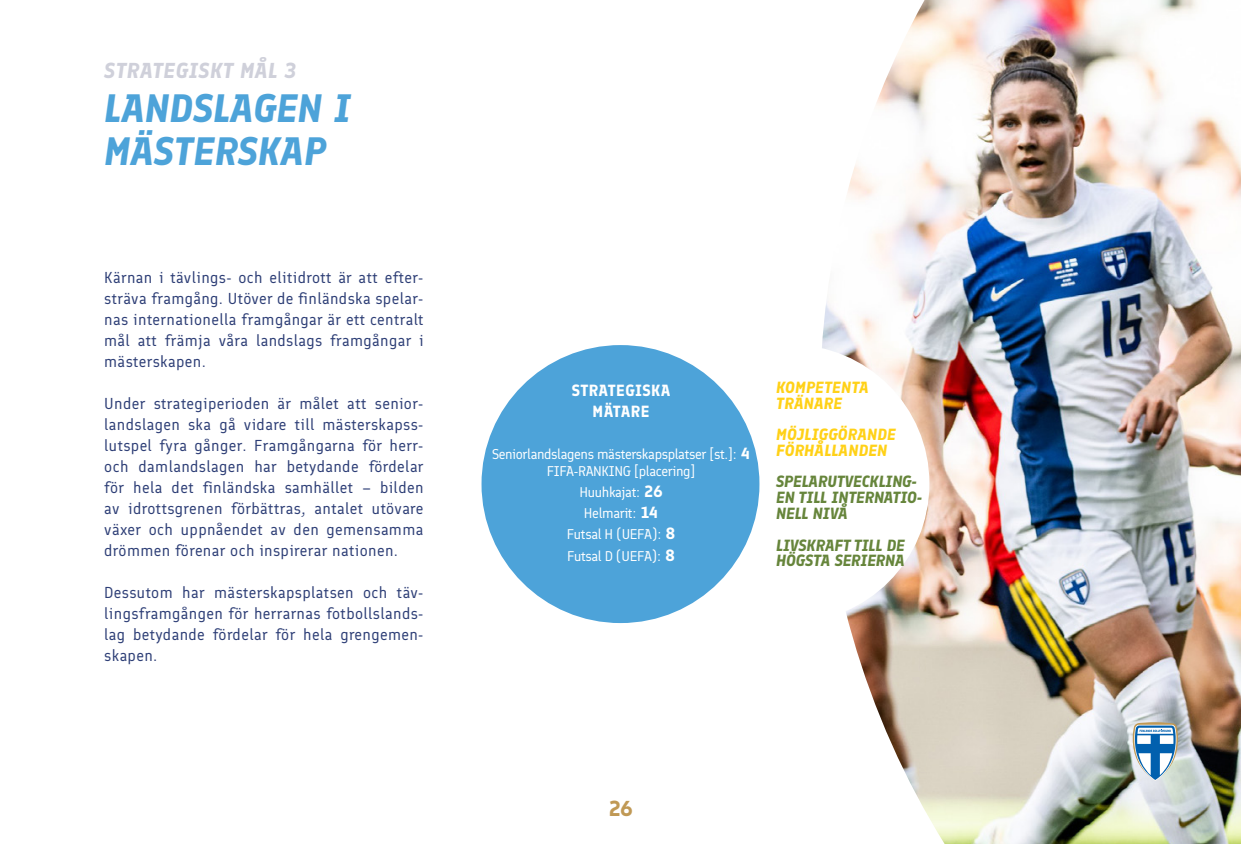
<style>
.page{position:relative;width:1241px;height:844px;background:#fff}
.page>*{position:absolute;margin:0;border:0;box-sizing:border-box;transform-origin:0 0}
.t1{font:italic 700 38.5px/43.8px "Finlandica";color:#4da3d9}
.t2{font:italic 700 21px "Finlandica";letter-spacing:.025em;color:#cfd0da}
.t3{font:700 21px "Finlandica";color:#c09955}
.t4{font:15.75px/21px "Finlandica";letter-spacing:.025em;color:#2d3e76;text-align:justify}
.t5{font:italic 700 15.75px/15.8px "Finlandica";letter-spacing:-.01em;color:#66853b}
.t6{font:italic 700 15.75px/15.8px "Finlandica";letter-spacing:.01em;color:#ffd117}
.t7{font:700 15.75px "Finlandica";letter-spacing:.025em;color:#fff}
.t8{font:14px "Finlandica";letter-spacing:-.025em;color:#fff}
.s1{font-weight:700;font-size:15.75px}
</style>
<div class="page">
<img style="left:822px;top:0;width:418px;height:843px">
<svg style="left:822px;top:344px;width:107px;height:278px"></svg>
<div style="left:481px;top:345px;width:278px;height:278px;background:#4da3d9;border-radius:50%"></div>
<svg style="left:1132px;top:722px;width:45px;height:58px"></svg>
<p class="t2" style="left:104px;top:57px;width:193px">STRATEGISKT MÅL 3</p>
<p class="t1" style="left:104px;top:86px;width:248px">LANDSLAGEN I<br>MÄSTERSKAP</p>
<p class="t4" style="left:104px;top:267px;width:321px">Kärnan i tävlings- och elitidrott är att efter&shy;sträva framgång. Utöver de finländska spelar&shy;nas internationella framgångar är ett centralt mål att främja våra landslags framgångar i mästerskapen.</p>
<p class="t4" style="left:104px;top:393px;width:321px">Under strategiperioden är målet att senior&shy;landslagen ska gå vidare till mästerskapss&shy;lutspel fyra gånger. Framgångarna för herr&shy;och damlandslagen har betydande fördelar för hela det finländska samhället – bilden av idrottsgrenen förbättras, antalet utövare växer och uppnåendet av den gemensamma drömmen förenar och inspirerar nationen.</p>
<p class="t4" style="left:104px;top:582px;width:321px">Dessutom har mästerskapsplatsen och täv&shy;lingsframgången för herrarnas fotbollslands&shy;lag betydande fördelar för hela grengemen&shy;skapen.</p>
<p class="t7" style="left:571px;top:380px;width:100px">STRATEGISKA</p>
<p class="t7" style="left:592px;top:401px;width:58px">MÄTARE</p>
<p class="t8" style="left:492px;top:445px;width:259px">Seniorlandslagens mästerskapsplatser [st.]: <span class="s1">4</span></p>
<p class="t8" style="left:546px;top:463px;width:150px">FIFA-RANKING [placering]</p>
<p class="t8" style="left:579px;top:484px;width:85px">Huuhkajat: <span class="s1">26</span></p>
<p class="t8" style="left:584px;top:505px;width:76px">Helmarit: <span class="s1">14</span></p>
<p class="t8" style="left:567px;top:526px;width:110px">Futsal H (UEFA): <span class="s1">8</span></p>
<p class="t8" style="left:567px;top:547px;width:109px">Futsal D (UEFA): <span class="s1">8</span></p>
<p class="t6" style="left:776px;top:379px;width:94px">KOMPETENTA<br>TRÄNARE</p>
<p class="t6" style="left:776px;top:426px;width:121px">MÖJLIGGÖRANDE<br>FÖRHÅLLANDEN</p>
<p class="t5" style="left:776px;top:474px;width:147px">SPELARUTVECKLING-<br>EN TILL INTERNATIO-<br>NELL NIVÅ</p>
<p class="t5" style="left:776px;top:537px;width:130px">LIVSKRAFT TILL DE<br>HÖGSTA SERIERNA</p>
<p class="t3" style="left:609px;top:795px;width:25px">26</p>
</div>
